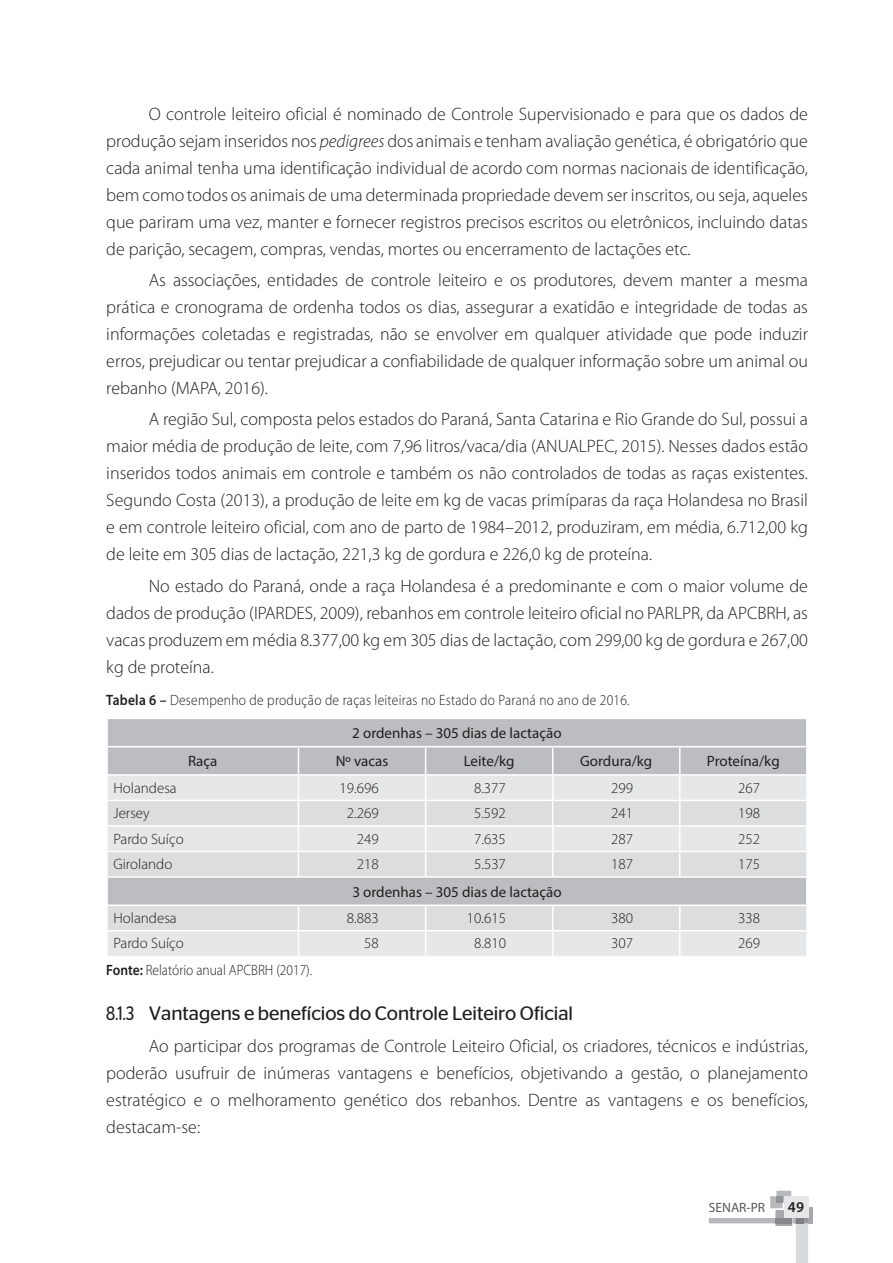
<style>
.page{position:relative;width:893px;height:1263px;background:#fff}
.page>*{position:absolute;margin:0;border:0;box-sizing:border-box;transform-origin:0 0}
.t1{font:19.5px "Stag Sans Round";color:#231f20;scale:.8 1}
.t2{font:300 18px/27px "Myriad Pro";color:#231f20;text-align:justify}
.t3{font:300 15px "Myriad Pro";color:#231f20}
.t4{font:15px "Myriad Pro";color:#231f20}
.t5{font:300 15px "Myriad Pro";letter-spacing:.02em;color:#231f20;scale:.9 1}
.t6{font:300 15px "Myriad Pro";color:#231f20;scale:.9 1}
.t7{font:600 15px "Myriad Pro";color:#231f20}
.t8{font:13.5px "Myriad Pro";color:#57585a}
.s1{font-style:italic}
.s2{font-weight:600}
</style>
<div class="page">
<div style="left:808px;top:1207px;width:5px;height:16px;background:#a7a8ac"></div>
<svg style="left:709px;top:1191px;width:99px;height:72px"></svg>
<div style="left:784px;top:1197px;width:24px;height:21px;background:#e6e7e9"></div>
<div style="left:108px;top:719px;width:698px;height:55px;background:#bcbdc0"></div>
<div style="left:108px;top:776px;width:698px;height:180px;background:#e6e7e9"></div>
<svg style="left:108px;top:801px;width:698px;height:129px;background:#d7d8da"></svg>
<hr style="left:106px;top:746px;width:192px;height:1px;background:#fff">
<hr style="left:298px;top:746px;width:128px;height:1px;background:#fff">
<hr style="left:426px;top:746px;width:127px;height:1px;background:#fff">
<hr style="left:553px;top:746px;width:127px;height:1px;background:#fff">
<hr style="left:680px;top:746px;width:128px;height:1px;background:#fff">
<hr style="left:679px;top:747px;width:2px;height:27px;background:#fff">
<hr style="left:679px;top:776px;width:2px;height:24px;background:#fff">
<hr style="left:108px;top:800px;width:190px;height:1px;background:#fff">
<hr style="left:298px;top:800px;width:128px;height:1px;background:#fff">
<hr style="left:426px;top:800px;width:127px;height:1px;background:#fff">
<hr style="left:553px;top:800px;width:127px;height:1px;background:#fff">
<hr style="left:680px;top:800px;width:126px;height:1px;background:#fff">
<hr style="left:679px;top:801px;width:2px;height:24px;background:#fff">
<hr style="left:108px;top:825px;width:190px;height:2px;background:#fff">
<hr style="left:298px;top:825px;width:128px;height:2px;background:#fff">
<hr style="left:426px;top:825px;width:127px;height:2px;background:#fff">
<hr style="left:553px;top:825px;width:127px;height:2px;background:#fff">
<hr style="left:680px;top:825px;width:126px;height:2px;background:#fff">
<hr style="left:679px;top:827px;width:2px;height:24px;background:#fff">
<hr style="left:108px;top:851px;width:190px;height:1px;background:#fff">
<hr style="left:298px;top:851px;width:128px;height:1px;background:#fff">
<svg style="left:298px;top:747px;width:1px;height:129px"></svg>
<hr style="left:426px;top:851px;width:127px;height:1px;background:#fff">
<svg style="left:425px;top:747px;width:1px;height:129px"></svg>
<hr style="left:553px;top:851px;width:127px;height:1px;background:#fff">
<svg style="left:552px;top:747px;width:1px;height:129px"></svg>
<hr style="left:680px;top:851px;width:126px;height:1px;background:#fff">
<hr style="left:679px;top:852px;width:2px;height:24px;background:#fff">
<hr style="left:679px;top:906px;width:2px;height:24px;background:#fff">
<hr style="left:108px;top:930px;width:190px;height:1px;background:#fff">
<hr style="left:298px;top:930px;width:128px;height:1px;background:#fff">
<svg style="left:298px;top:906px;width:1px;height:50px"></svg>
<hr style="left:426px;top:930px;width:127px;height:1px;background:#fff">
<svg style="left:425px;top:906px;width:1px;height:50px"></svg>
<hr style="left:553px;top:930px;width:127px;height:1px;background:#fff">
<svg style="left:552px;top:906px;width:1px;height:50px"></svg>
<hr style="left:680px;top:930px;width:126px;height:1px;background:#fff">
<hr style="left:679px;top:931px;width:2px;height:25px;background:#fff">
<svg style="left:806px;top:801px;width:1px;height:75px"></svg>
<svg style="left:806px;top:906px;width:1px;height:24px"></svg>
<hr style="left:298px;top:774px;width:128px;height:2px;background:#fff">
<hr style="left:426px;top:774px;width:127px;height:2px;background:#fff">
<hr style="left:106px;top:876px;width:192px;height:2px;background:#fff">
<hr style="left:298px;top:876px;width:128px;height:2px;background:#fff">
<hr style="left:426px;top:876px;width:127px;height:2px;background:#fff">
<hr style="left:553px;top:876px;width:127px;height:2px;background:#fff">
<hr style="left:680px;top:876px;width:128px;height:2px;background:#fff">
<hr style="left:106px;top:904px;width:192px;height:2px;background:#fff">
<hr style="left:298px;top:904px;width:128px;height:2px;background:#fff">
<hr style="left:426px;top:904px;width:127px;height:2px;background:#fff">
<hr style="left:553px;top:904px;width:127px;height:2px;background:#fff">
<hr style="left:680px;top:904px;width:128px;height:2px;background:#fff">
<p class="t2" style="left:106px;top:101px;width:703px;text-indent:43px">O controle leiteiro oficial é nominado de Controle Supervisionado e para que os dados de produção sejam inseridos nos <span class="s1">pedigrees</span> dos animais e tenham avaliação genética, é obrigatório que cada animal tenha uma identificação individual de acordo com normas nacionais de identificação, bem como todos os animais de uma determinada propriedade devem ser inscritos, ou seja, aqueles que pariram uma vez, manter e fornecer registros precisos escritos ou eletrônicos, incluindo datas de parição, secagem, compras, vendas, mortes ou encerramento de lactações etc.</p>
<p class="t2" style="left:106px;top:267px;width:703px;text-indent:43px">As associações, entidades de controle leiteiro e os produtores, devem manter a mesma prática e cronograma de ordenha todos os dias, assegurar a exatidão e integridade de todas as informações coletadas e registradas, não se envolver em qualquer atividade que pode induzir erros, prejudicar ou tentar prejudicar a confiabilidade de qualquer informação sobre um animal ou rebanho (MAPA, 2016).</p>
<p class="t2" style="left:106px;top:406px;width:703px;text-indent:43px">A região Sul, composta pelos estados do Paraná, Santa Catarina e Rio Grande do Sul, possui a maior média de produção de leite, com 7,96 litros/vaca/dia (ANUALPEC, 2015). Nesses dados estão inseridos todos animais em controle e também os não controlados de todas as raças existentes.<br>Segundo Costa (2013), a produção de leite em kg de vacas primíparas da raça Holandesa no Brasil e em controle leiteiro oficial, com ano de parto de 1984–2012, produziram, em média, 6.712,00 kg de leite em 305 dias de lactação, 221,3 kg de gordura e 226,0 kg de proteína.</p>
<p class="t2" style="left:106px;top:572px;width:703px;text-indent:43px">No estado do Paraná, onde a raça Holandesa é a predominante e com o maior volume de dados de produção (IPARDES, 2009), rebanhos em controle leiteiro oficial no PARLPR, da APCBRH, as vacas produzem em média 8.377,00 kg em 305 dias de lactação, com 299,00 kg de gordura e 267,00 kg de proteína.</p>
<p class="t5" style="left:106px;top:692px;width:583px"><span class="s2">Tabela 6 –</span> Desempenho de produção de raças leiteiras no Estado do Paraná no ano de 2016.</p>
<p class="t4" style="left:352px;top:724px;width:211px">2 ordenhas – 305 dias de lactação</p>
<p class="t4" style="left:188px;top:752px;width:31px">Raça</p>
<p class="t4" style="left:336px;top:752px;width:54px">Nº vacas</p>
<p class="t4" style="left:464px;top:752px;width:52px">Leite/kg</p>
<p class="t4" style="left:580px;top:752px;width:74px">Gordura/kg</p>
<p class="t4" style="left:707px;top:752px;width:74px">Proteína/kg</p>
<p class="t3" style="left:113px;top:779px;width:65px">Holandesa</p>
<p class="t3" style="left:340px;top:779px;width:41px">19.696</p>
<p class="t3" style="left:474px;top:779px;width:33px">8.377</p>
<p class="t3" style="left:611px;top:779px;width:23px">299</p>
<p class="t3" style="left:738px;top:779px;width:23px">267</p>
<p class="t3" style="left:113px;top:805px;width:38px">Jersey</p>
<p class="t3" style="left:347px;top:805px;width:33px">2.269</p>
<p class="t3" style="left:474px;top:805px;width:33px">5.592</p>
<p class="t3" style="left:611px;top:805px;width:23px">241</p>
<p class="t3" style="left:738px;top:805px;width:23px">198</p>
<p class="t3" style="left:113px;top:830px;width:72px">Pardo Suíço</p>
<p class="t3" style="left:357px;top:830px;width:23px">249</p>
<p class="t3" style="left:474px;top:830px;width:33px">7.635</p>
<p class="t3" style="left:611px;top:830px;width:23px">287</p>
<p class="t3" style="left:738px;top:830px;width:23px">252</p>
<p class="t3" style="left:113px;top:856px;width:60px">Girolando</p>
<p class="t3" style="left:357px;top:856px;width:23px">218</p>
<p class="t3" style="left:474px;top:856px;width:33px">5.537</p>
<p class="t3" style="left:611px;top:856px;width:23px">187</p>
<p class="t3" style="left:738px;top:856px;width:23px">175</p>
<p class="t4" style="left:352px;top:882px;width:211px">3 ordenhas – 305 dias de lactação</p>
<p class="t3" style="left:113px;top:910px;width:65px">Holandesa</p>
<p class="t3" style="left:347px;top:910px;width:33px">8.883</p>
<p class="t3" style="left:467px;top:910px;width:41px">10.615</p>
<p class="t3" style="left:611px;top:910px;width:23px">380</p>
<p class="t3" style="left:738px;top:910px;width:23px">338</p>
<p class="t3" style="left:113px;top:935px;width:72px">Pardo Suíço</p>
<p class="t3" style="left:364px;top:935px;width:16px">58</p>
<p class="t3" style="left:474px;top:935px;width:33px">8.810</p>
<p class="t3" style="left:611px;top:935px;width:23px">307</p>
<p class="t3" style="left:738px;top:935px;width:23px">269</p>
<p class="t6" style="left:106px;top:962px;width:230px"><span class="s2">Fonte:</span> Relatório anual APCBRH (2017).</p>
<p class="t1" style="left:106px;top:1002px;width:585px">8.1.3 Vantagens e benefícios do Controle Leiteiro Oficial</p>
<p class="t2" style="left:106px;top:1032px;width:703px;text-indent:43px">Ao participar dos programas de Controle Leiteiro Oficial, os criadores, técnicos e indústrias, poderão usufruir de inúmeras vantagens e benefícios, objetivando a gestão, o planejamento estratégico e o melhoramento genético dos rebanhos. Dentre as vantagens e os benefícios, destacam-se:</p>
<p class="t8" style="left:709px;top:1199px;width:58px">SENAR-PR</p>
<p class="t7" style="left:788px;top:1198px;width:18px">49</p>
</div>
